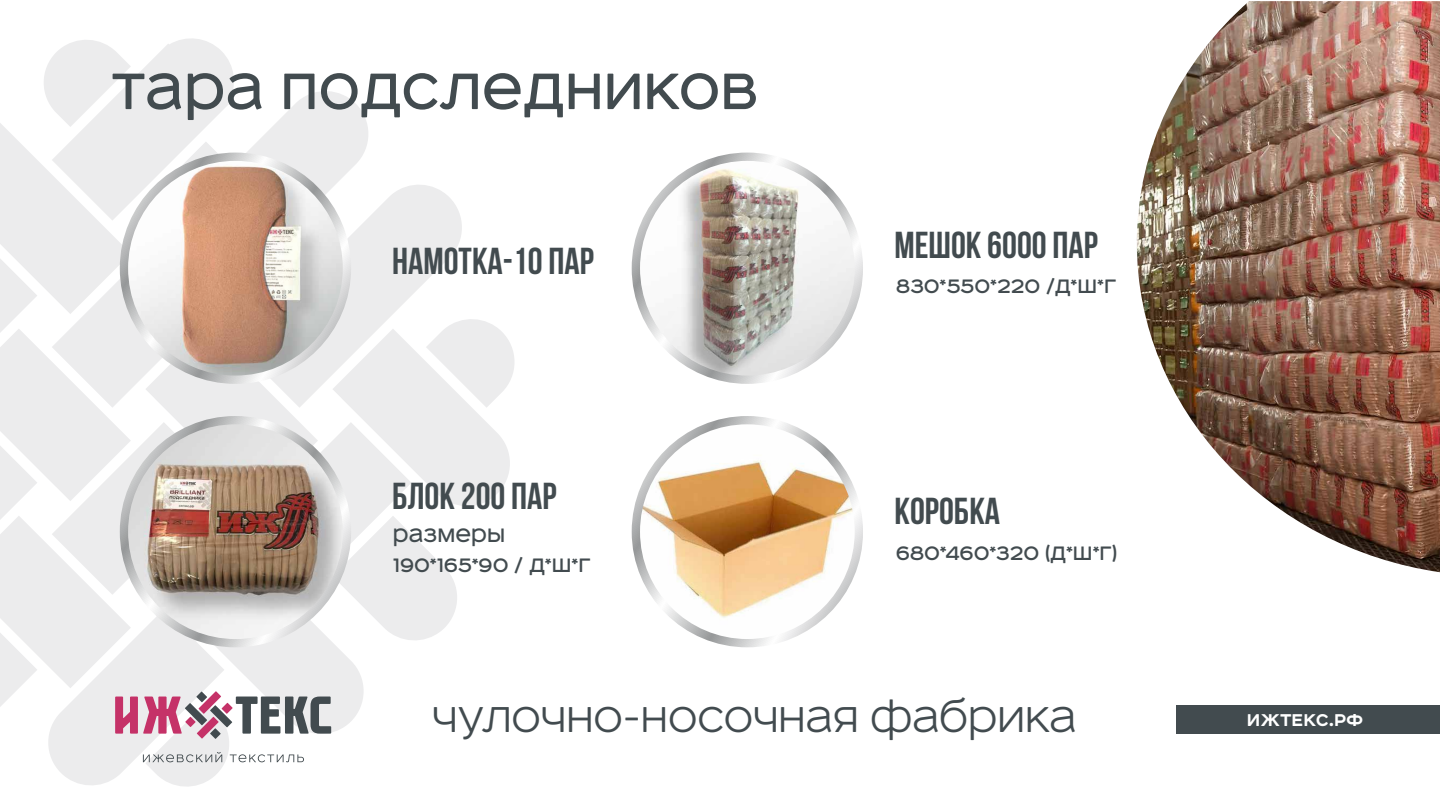
<style>
.page{position:relative;width:1440px;height:810px;background:#fff}
.page>*{position:absolute;margin:0;border:0;box-sizing:border-box;transform-origin:0 0}
.t1{font:65.1px "Affect";color:#424b4f}
.t2{font:300 45.75px "Affect";color:#424b4f}
.t3{font:700 37.5px "Bebas Neue";color:#424b4f}
.t4{font:24.75px/29.7px "Affect";color:#424b4f}
.t5{font:700 21.67px "Affect";letter-spacing:-.005em;color:#fff}
</style>
<div class="page">
<div style="left:1176px;top:706px;width:264px;height:28px;background:#424b4f"></div>
<svg style="left:0;top:38px;width:514px;height:749px"></svg>
<svg style="left:210px;top:728px;width:11px;height:11px"></svg>
<svg style="left:120px;top:153px;width:231px;height:231px;background:#cacbcb"></svg>
<img style="left:128px;top:161px;width:215px;height:215px;border-radius:107px">
<svg style="left:120px;top:416px;width:231px;height:231px;background:#cacbcb"></svg>
<img style="left:128px;top:424px;width:215px;height:215px;border-radius:107px">
<svg style="left:632px;top:153px;width:231px;height:231px;background:#cacbcc"></svg>
<img style="left:640px;top:161px;width:215px;height:215px;border-radius:107px">
<svg style="left:632px;top:416px;width:231px;height:231px;background:#cacbcc"></svg>
<img style="left:640px;top:424px;width:215px;height:215px;border-radius:107px">
<img style="left:1137px;top:1px;width:303px;height:571px">
<h1 class="t1" style="left:111px;top:45px;width:649px">Тара подследников</h1>
<h3 class="t3" style="left:392px;top:240px;width:203px">НАМОТКА-10 пар</h3>
<h3 class="t3" style="left:392px;top:475px;width:166px">Блок 200 пар</h3>
<p class="t4" style="left:393px;top:519px;width:200px">размеры<br>190*165*90 / д*ш*г</p>
<h3 class="t3" style="left:894px;top:225px;width:205px">Мешок 6000 пар</h3>
<p class="t4" style="left:896px;top:270px;width:222px">830*550*220 /д*ш*г</p>
<h3 class="t3" style="left:894px;top:491px;width:107px">Коробка</h3>
<p class="t4" style="left:896px;top:537px;width:223px">680*460*320 (д*ш*г)</p>
<h2 class="t2" style="left:432px;top:687px;width:646px">Чулочно-носочная фабрика</h2>
<p class="t5" style="left:1247px;top:705px;width:118px">ИЖТЕКС.РФ</p>
</div>
